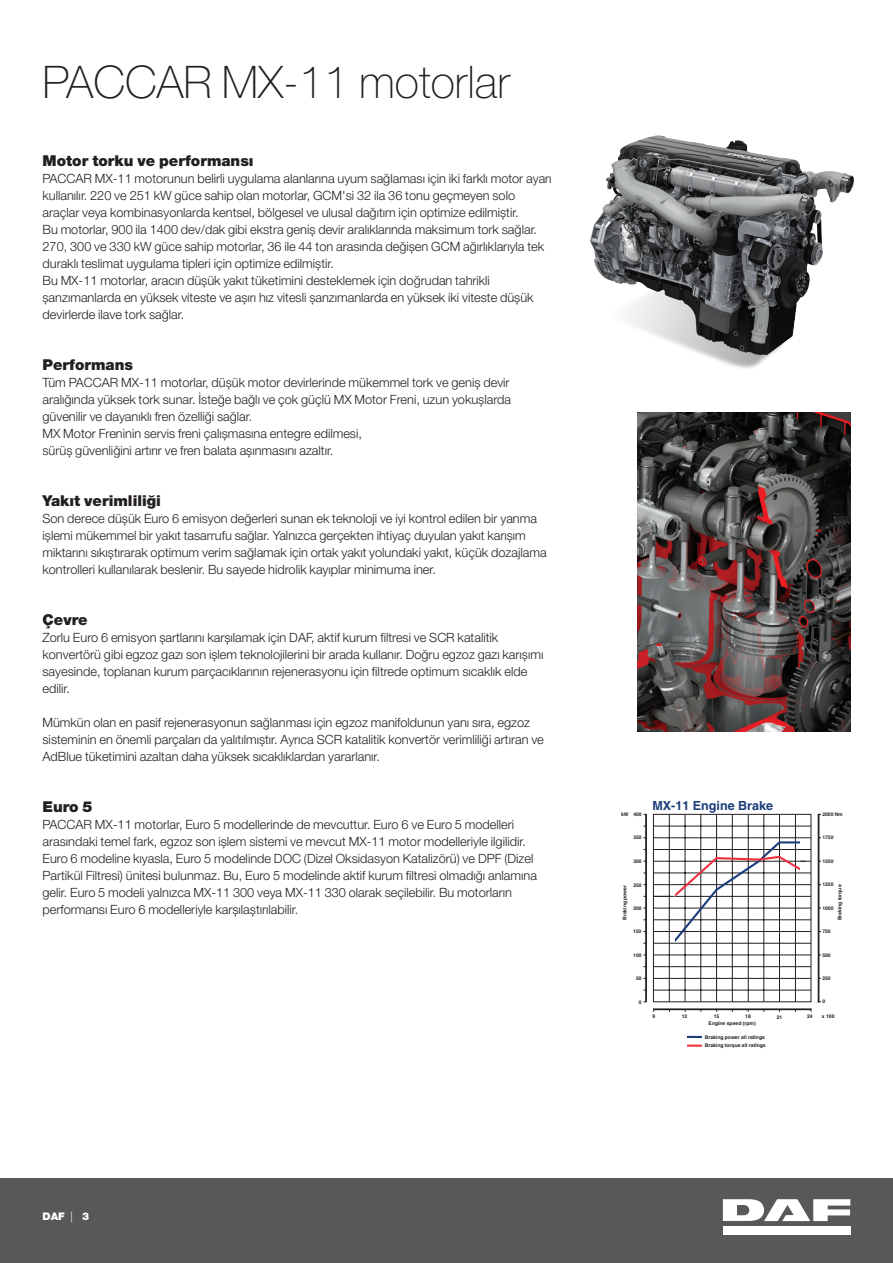
<style>
.page{position:relative;width:893px;height:1263px;background:#fff}
.page>*{position:absolute;margin:0;border:0;box-sizing:border-box;transform-origin:0 0}
.t1{font:100 45px "Helvetica Neue LT Pro";color:#231f20}
.t2{font:900 15px "Helvetica Neue LT Pro";color:#231f20}
.t3{font:300 12.75px/17px "Helvetica Neue LT Pro";color:#231f20}
.t4{font:700 12.6px "Helvetica";color:#1b3d7a}
.t5{font:900 10.5px "Helvetica Neue LT Pro";color:#fff}
.t6{font:700 5.1px/8.7px "Helvetica";color:#231f20}
.t7{font:700 4.95px "Helvetica";color:#231f20}
.s1{font-weight:300}
</style>
<div class="page">
<img style="left:638px;top:412px;width:212px;height:319px">
<hr style="left:818px;top:814px;width:1px;height:188px;background:#231f20">
<hr style="left:645px;top:814px;width:2px;height:188px;background:#231f20">
<hr style="left:685px;top:814px;width:1px;height:188px;background:#231f20">
<hr style="left:700px;top:814px;width:1px;height:188px;background:#231f20">
<hr style="left:716px;top:814px;width:1px;height:188px;background:#231f20">
<hr style="left:732px;top:814px;width:1px;height:188px;background:#231f20">
<hr style="left:653px;top:826px;width:158px;height:1px;background:#231f20">
<hr style="left:653px;top:837px;width:158px;height:1px;background:#231f20">
<hr style="left:653px;top:849px;width:158px;height:1px;background:#231f20">
<hr style="left:653px;top:861px;width:158px;height:1px;background:#231f20">
<hr style="left:653px;top:873px;width:158px;height:1px;background:#231f20">
<hr style="left:653px;top:896px;width:158px;height:1px;background:#231f20">
<hr style="left:653px;top:908px;width:158px;height:1px;background:#231f20">
<hr style="left:653px;top:919px;width:158px;height:1px;background:#231f20">
<hr style="left:653px;top:931px;width:158px;height:1px;background:#231f20">
<hr style="left:653px;top:955px;width:158px;height:1px;background:#231f20">
<hr style="left:653px;top:966px;width:158px;height:1px;background:#231f20">
<hr style="left:653px;top:990px;width:158px;height:1px;background:#231f20">
<hr style="left:653px;top:884px;width:158px;height:1px;background:#231f20">
<hr style="left:653px;top:978px;width:158px;height:1px;background:#231f20">
<hr style="left:748px;top:814px;width:1px;height:188px;background:#231f20">
<hr style="left:763px;top:814px;width:1px;height:188px;background:#231f20">
<hr style="left:779px;top:814px;width:1px;height:188px;background:#231f20">
<hr style="left:795px;top:814px;width:1px;height:188px;background:#231f20">
<hr style="left:669px;top:814px;width:1px;height:188px;background:#231f20">
<hr style="left:653px;top:1008px;width:158px;height:2px;background:#231f20">
<svg style="left:687px;top:1036px;width:15px;height:2px"></svg>
<hr style="left:687px;top:1044px;width:15px;height:3px;background:#ee3340">
<svg style="left:644px;top:953px;width:9px;height:5px"></svg>
<svg style="left:811px;top:828px;width:10px;height:10px"></svg>
<svg style="left:811px;top:856px;width:10px;height:6px"></svg>
<div style="left:653px;top:814px;width:158px;height:188px;border:1px solid #231f20"></div>
<hr style="left:653px;top:943px;width:158px;height:1px;background:#231f20">
<svg style="left:653px;top:830px;width:152px;height:116px"></svg>
<img style="left:590px;top:135px;width:264px;height:234px">
<div style="left:0;top:1178px;width:893px;height:85px;background:#5a5757"></div>
<div style="left:723px;top:1226px;width:127px;height:8px;background:#fff"></div>
<svg style="left:723px;top:1199px;width:127px;height:22px"></svg>
<h1 class="t1" style="left:43px;top:56px;width:469px">PACCAR MX-11 motorlar</h1>
<p class="t2" style="left:43px;top:152px;width:213px">Motor torku ve performansı</p>
<p class="t3" style="left:43px;top:170px;width:511px">PACCAR MX-11 motorunun belirli uygulama alanlarına uyum sağlaması için iki farklı motor ayarı kullanılır. 220 ve 251 kW güce sahip olan motorlar, GCM'si 32 ila 36 tonu geçmeyen solo araçlar veya kombinasyonlarda kentsel, bölgesel ve ulusal dağıtım için optimize edilmiştir.<br>Bu motorlar, 900 ila 1400 dev/dak gibi ekstra geniş devir aralıklarında maksimum tork sağlar.<br>270, 300 ve 330 kW güce sahip motorlar, 36 ile 44 ton arasında değişen GCM ağırlıklarıyla tek duraklı teslimat uygulama tipleri için optimize edilmiştir.<br>Bu MX-11 motorlar, aracın düşük yakıt tüketimini desteklemek için doğrudan tahrikli şanzımanlarda en yüksek viteste ve aşırı hız vitesli şanzımanlarda en yüksek iki viteste düşük devirlerde ilave tork sağlar.</p>
<p class="t2" style="left:43px;top:356px;width:92px">Performans</p>
<p class="t3" style="left:43px;top:374px;width:470px">Tüm PACCAR MX-11 motorlar, düşük motor devirlerinde mükemmel tork ve geniş devir aralığında yüksek tork sunar. İsteğe bağlı ve çok güçlü MX Motor Freni, uzun yokuşlarda güvenilir ve dayanıklı fren özelliği sağlar.<br>MX Motor Freninin servis freni çalışmasına entegre edilmesi,<br>sürüş güvenliğini artırır ve fren balata aşınmasını azaltır.</p>
<p class="t2" style="left:43px;top:492px;width:120px">Yakıt verimliliği</p>
<p class="t3" style="left:43px;top:510px;width:506px">Son derece düşük Euro 6 emisyon değerleri sunan ek teknoloji ve iyi kontrol edilen bir yanma işlemi mükemmel bir yakıt tasarrufu sağlar. Yalnızca gerçekten ihtiyaç duyulan yakıt karışım miktarını sıkıştırarak optimum verim sağlamak için ortak yakıt yolundaki yakıt, küçük dozajlama kontrolleri kullanılarak beslenir. Bu sayede hidrolik kayıplar minimuma iner.</p>
<p class="t2" style="left:43px;top:611px;width:47px">Çevre</p>
<p class="t3" style="left:43px;top:629px;width:502px">Zorlu Euro 6 emisyon şartlarını karşılamak için DAF, aktif kurum filtresi ve SCR katalitik konvertörü gibi egzoz gazı son işlem teknolojilerini bir arada kullanır. Doğru egzoz gazı karışımı sayesinde, toplanan kurum parçacıklarının rejenerasyonu için filtrede optimum sıcaklık elde edilir.</p>
<p class="t3" style="left:43px;top:714px;width:503px">Mümkün olan en pasif rejenerasyonun sağlanması için egzoz manifoldunun yanı sıra, egzoz sisteminin en önemli parçaları da yalıtılmıştır. Ayrıca SCR katalitik konvertör verimliliği artıran ve<br>AdBlue tüketimini azaltan daha yüksek sıcaklıklardan yararlanır.</p>
<p class="t2" style="left:43px;top:798px;width:52px">Euro 5</p>
<p class="t3" style="left:43px;top:816px;width:496px">PACCAR MX-11 motorlar, Euro 5 modellerinde de mevcuttur. Euro 6 ve Euro 5 modelleri arasındaki temel fark, egzoz son işlem sistemi ve mevcut MX-11 motor modelleriyle ilgilidir.<br>Euro 6 modeline kıyasla, Euro 5 modelinde DOC (Dizel Oksidasyon Katalizörü) ve DPF (Dizel Partikül Filtresi) ünitesi bulunmaz. Bu, Euro 5 modelinde aktif kurum filtresi olmadığı anlamına gelir. Euro 5 modeli yalnızca MX-11 300 veya MX-11 330 olarak seçilebilir. Bu motorların performansı Euro 6 modelleriyle karşılaştırılabilir.</p>
<p class="t5" style="left:43px;top:1210px;width:48px">DAF <span class="s1">|</span> 3</p>
<p class="t7" style="left:621px;top:812px;width:22px">kW 400</p>
<p class="t4" style="left:652px;top:797px;width:122px">MX-11 Engine Brake</p>
<p class="t7" style="left:822px;top:811px;width:22px">2000 Nm</p>
<p class="t7" style="left:633px;top:835px;width:10px">350</p>
<p class="t7" style="left:822px;top:834px;width:13px">1750</p>
<p class="t7" style="left:633px;top:858px;width:10px">300</p>
<p class="t7" style="left:633px;top:882px;width:10px">250</p>
<p class="t7" style="left:633px;top:905px;width:10px">200</p>
<p class="t7" style="left:633px;top:928px;width:10px">150</p>
<p class="t7" style="left:633px;top:952px;width:10px">100</p>
<p class="t7" style="left:636px;top:975px;width:7px">50</p>
<p class="t7" style="left:639px;top:999px;width:4px">0</p>
<p class="t7" style="left:822px;top:858px;width:13px">1500</p>
<p class="t7" style="left:822px;top:881px;width:13px">1250</p>
<p class="t6" style="left:620px;top:920px;width:36px;rotate:-90deg">Braking power</p>
<p class="t6" style="left:835px;top:920px;width:37px;rotate:-90deg">Braking torque</p>
<p class="t7" style="left:822px;top:952px;width:10px">500</p>
<p class="t7" style="left:822px;top:905px;width:13px">1000</p>
<p class="t7" style="left:822px;top:928px;width:10px">750</p>
<p class="t7" style="left:822px;top:975px;width:10px">250</p>
<p class="t7" style="left:822px;top:999px;width:4px">0</p>
<p class="t7" style="left:652px;top:1014px;width:4px">9</p>
<p class="t7" style="left:682px;top:1014px;width:7px">12</p>
<p class="t7" style="left:714px;top:1014px;width:7px">15</p>
<p class="t7" style="left:745px;top:1014px;width:7px">18</p>
<p class="t7" style="left:777px;top:1014px;width:7px">21</p>
<p class="t7" style="left:807px;top:1014px;width:7px">24</p>
<p class="t6" style="left:709px;top:1019px;width:49px">Engine speed (rpm)</p>
<p class="t6" style="left:705px;top:1032px;width:63px">Braking power all ratings<br>Braking torque all ratings</p>
<p class="t6" style="left:822px;top:1012px;width:14px">x 100</p>
</div>
